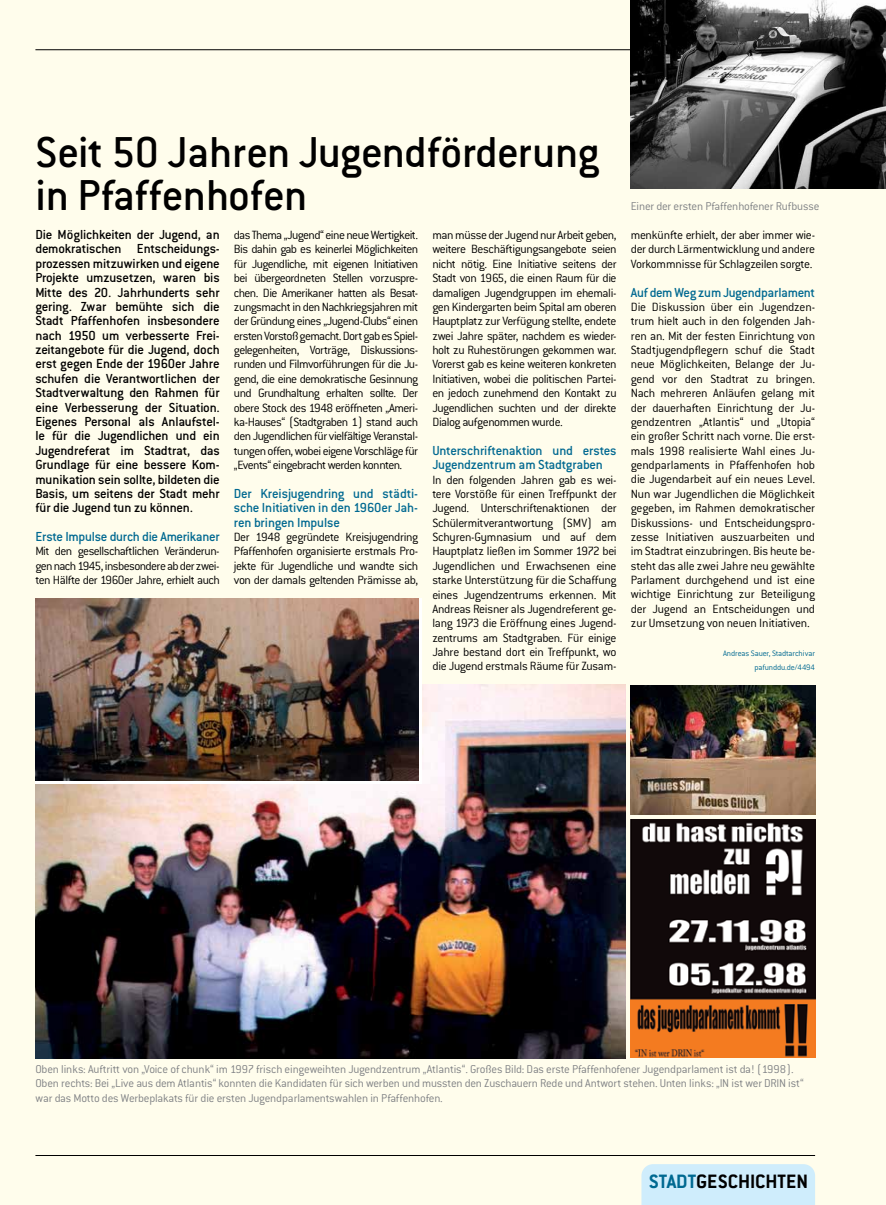
<style>
.page{position:relative;width:886px;height:1205px;background:#fffdec}
.page>*{position:absolute;margin:0;border:0;box-sizing:border-box;transform-origin:0 0}
.t1{font:500 47.5px/43.1px "Conduit ITC Std";letter-spacing:-.01em;color:#000}
.t2{font:700 21.25px "Conduit ITC Std";color:#000}
.t3{font:500 14.38px/14.4px "Conduit ITC Std";letter-spacing:-.015em;color:#000;text-align:justify}
.t4{font:500 14.38px/14.4px "Conduit ITC Std";letter-spacing:-.015em;color:#006991;text-align:justify}
.t5{font:300 13.12px/14.4px "Conduit ITC Std";letter-spacing:-.03em;color:#000;text-align:justify}
.t6{font:300 12.5px/14.4px "Conduit ITC Std";letter-spacing:-.015em;color:#808285}
.t7{font:300 8.75px/14.4px "Conduit ITC Std";letter-spacing:-.015em;color:#006991;text-align:right}
.s1{color:#006991}
</style>
<div class="page">
<hr style="left:35px;top:50px;width:706px;height:1px;background:#000">
<hr style="left:35px;top:1155px;width:780px;height:1px;background:#000">
<div style="left:641px;top:1164px;width:174px;height:41px;background:#cfedfc"></div>
<img style="left:631px;top:685px;width:184px;height:129px">
<img style="left:35px;top:685px;width:590px;height:373px">
<img style="left:631px;top:0;width:255px;height:188px">
<svg style="left:35px;top:598px;width:387px;height:186px;background:#ccc9c8"></svg>
<img style="left:35px;top:598px;width:383px;height:182px">
<img style="left:631px;top:819px;width:184px;height:239px">
<h1 class="t1" style="left:35px;top:129px;width:565px">Seit 50 Jahren Jugendförderung in Pfaffenhofen</h1>
<p class="t3" style="left:35px;top:227px;width:186px">Die Möglichkeiten der Jugend, an demokratischen Entscheidungs&shy;prozessen mitzuwirken und eigene Projekte umzusetzen, waren bis Mitte des 20. Jahrhunderts sehr gering. Zwar bemühte sich die Stadt Pfaffenhofen insbesondere nach 1950 um verbesserte Frei&shy;zeitangebote für die Jugend, doch erst gegen Ende der 1960er Jahre schufen die Verantwortlichen der Stadtverwaltung den Rahmen für eine Verbesserung der Situation.<br>Eigenes Personal als Anlaufstel&shy;le für die Jugendlichen und ein Jugendreferat im Stadtrat, das Grundlage für eine bessere Kom&shy;munikation sein sollte, bildeten die Basis, um seitens der Stadt mehr für die Jugend tun zu können.</p>
<p class="t4" style="left:35px;top:529px;width:186px">Erste Impulse durch die Amerikaner</p>
<p class="t5" style="left:35px;top:544px;width:186px">Mit den gesellschaftlichen Veränderun&shy;gen nach 1945, insbesondere ab der zwei&shy;ten Hälfte der 1960er Jahre, erhielt auch</p>
<p class="t5" style="left:234px;top:227px;width:186px">das Thema „Jugend“ eine neue Wertigkeit.<br>Bis dahin gab es keinerlei Möglichkeiten für Jugendliche, mit eigenen Initiativen bei übergeordneten Stellen vorzuspre&shy;chen. Die Amerikaner hatten als Besat&shy;zungsmacht in den Nachkriegsjahren mit der Gründung eines „Jugend-Clubs“ einen ersten Vorstoß gemacht. Dort gab es Spiel&shy;gelegenheiten, Vorträge, Diskussions&shy;runden und Filmvorführungen für die Ju&shy;gend, die eine demokratische Gesinnung und Grundhaltung erhalten sollte. Der obere Stock des 1948 eröffneten „Ameri&shy;ka-Hauses“ (Stadtgraben 1) stand auch den Jugendlichen für vielfältige Veranstal&shy;tungen offen, wobei eigene Vorschläge für „Events“ eingebracht werden konnten.</p>
<p class="t4" style="left:234px;top:486px;width:186px">Der Kreisjugendring und städti&shy;sche Initiativen in den 1960er Jah&shy;ren bringen Impulse</p>
<p class="t5" style="left:234px;top:529px;width:186px">Der 1948 gegründete Kreisjugendring Pfaffenhofen organisierte erstmals Pro&shy;jekte für Jugendliche und wandte sich von der damals geltenden Prämisse ab,</p>
<p class="t5" style="left:432px;top:227px;width:186px">man müsse der Jugend nur Arbeit geben, weitere Beschäftigungsangebote seien nicht nötig. Eine Initiative seitens der Stadt von 1965, die einen Raum für die damaligen Jugendgruppen im ehemali&shy;gen Kindergarten beim Spital am oberen Hauptplatz zur Verfügung stellte, endete zwei Jahre später, nachdem es wieder&shy;holt zu Ruhestörungen gekommen war.<br>Vorerst gab es keine weiteren konkreten Initiativen, wobei die politischen Partei&shy;en jedoch zunehmend den Kontakt zu Jugendlichen suchten und der direkte Dialog aufgenommen wurde.</p>
<p class="t4" style="left:432px;top:443px;width:186px">Unterschriftenaktion und erstes<br>Jugendzentrum am Stadtgraben</p>
<p class="t5" style="left:432px;top:472px;width:186px">In den folgenden Jahren gab es wei&shy;tere Vorstöße für einen Treffpunkt der Jugend. Unterschriftenaktionen der Schülermitverantwortung (SMV) am Schyren-Gymnasium und auf dem Hauptplatz ließen im Sommer 1972 bei Jugendlichen und Erwachsenen eine starke Unterstützung für die Schaffung eines Jugendzentrums erkennen. Mit Andreas Reisner als Jugendreferent ge&shy;lang 1973 die Eröffnung eines Jugend&shy;zentrums am Stadtgraben. Für einige Jahre bestand dort ein Treffpunkt, wo die Jugend erstmals Räume für Zusam-</p>
<p class="t6" style="left:631px;top:199px;width:190px">Einer der ersten Pfaffenhofener Rufbusse</p>
<p class="t5" style="left:631px;top:227px;width:186px">menkünfte erhielt, der aber immer wie&shy;der durch Lärmentwicklung und andere Vorkommnisse für Schlagzeilen sorgte.</p>
<p class="t4" style="left:631px;top:284px;width:186px">Auf dem Weg zum Jugendparlament</p>
<p class="t5" style="left:631px;top:299px;width:186px">Die Diskussion über ein Jugendzen&shy;trum hielt auch in den folgenden Jah&shy;ren an. Mit der festen Einrichtung von Stadtjugendpflegern schuf die Stadt neue Möglichkeiten, Belange der Ju&shy;gend vor den Stadtrat zu bringen.<br>Nach mehreren Anläufen gelang mit der dauerhaften Einrichtung der Ju&shy;gendzentren „Atlantis“ und „Utopia“ ein großer Schritt nach vorne. Die erst&shy;mals 1998 realisierte Wahl eines Ju&shy;gendparlaments in Pfaffenhofen hob die Jugendarbeit auf ein neues Level.<br>Nun war Jugendlichen die Möglichkeit gegeben, im Rahmen demokratischer Diskussions- und Entscheidungspro&shy;zesse Initiativen auszuarbeiten und im Stadtrat einzubringen. Bis heute be&shy;steht das alle zwei Jahre neu gewählte Parlament durchgehend und ist eine wichtige Einrichtung zur Beteiligung der Jugend an Entscheidungen und zur Umsetzung von neuen Initiativen.</p>
<p class="t7" style="left:723px;top:646px;width:94px">Andreas Sauer, Stadtarchivar pafunddu.de/4494</p>
<p class="t6" style="left:35px;top:1061px;width:770px">Oben links: Auftritt von „Voice of chunk“ im 1997 frisch eingeweihten Jugendzentrum „Atlantis“. Großes Bild: Das erste Pfaffenhofener Jugendparlament ist da! (1998).<br>Oben rechts: Bei „Live aus dem Atlantis“ konnten die Kandidaten für sich werben und mussten den Zuschauern Rede und Antwort stehen. Unten links: „IN ist wer DRIN ist“ war das Motto des Werbeplakats für die ersten Jugendparlamentswahlen in Pfaffenhofen.</p>
<h2 class="t2" style="left:649px;top:1169px;width:161px"><span class="s1">STADT</span>GESCHICHTEN</h2>
</div>
